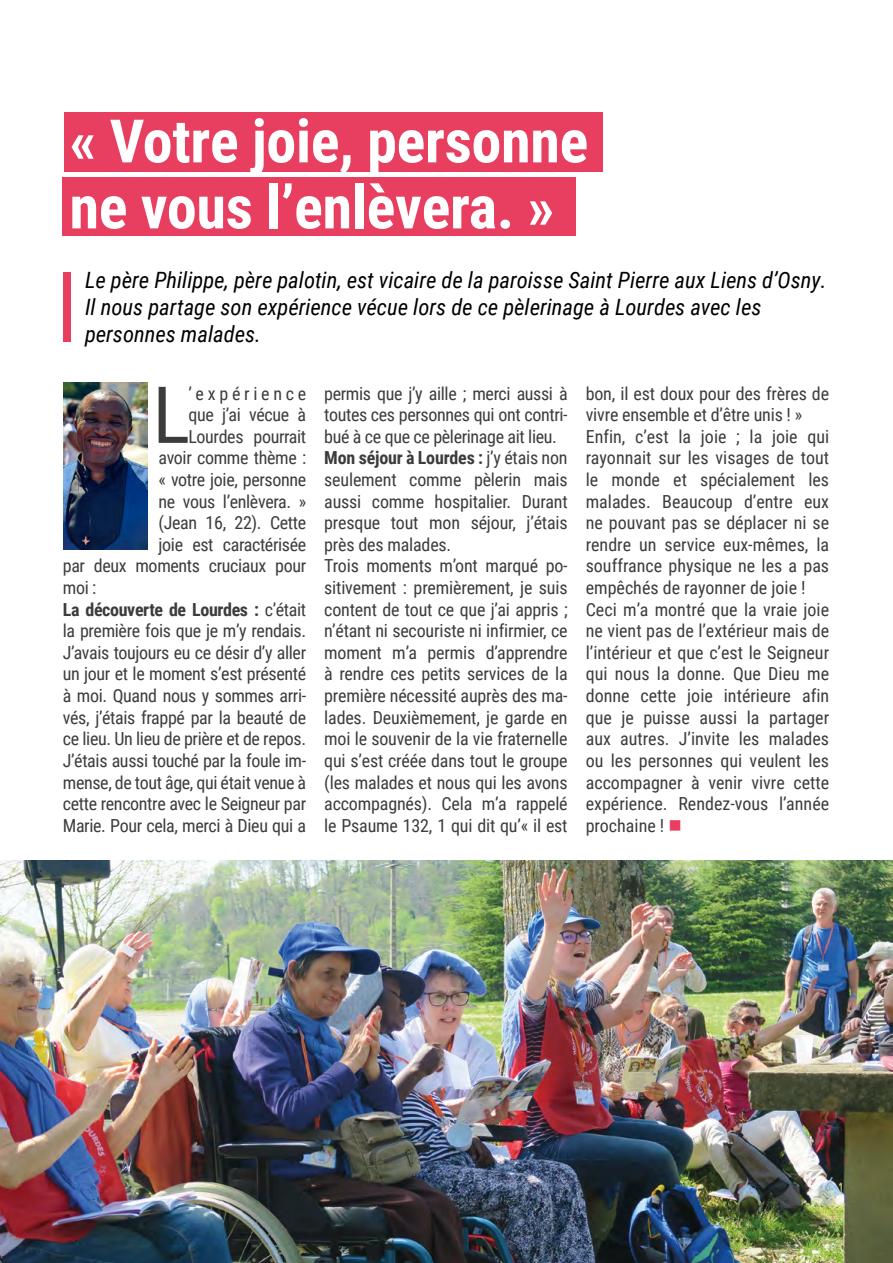
<style>
.page{position:relative;width:893px;height:1263px;background:#fff}
.page>*{position:absolute;margin:0;border:0;box-sizing:border-box;transform-origin:0 0}
.t1{font:78.75px "Roboto Condensed";color:#3c3c3b}
.t2{font:700 60px/66px "Roboto Condensed";letter-spacing:-.005em;color:#fff}
.t3{font:italic 22.5px/27px "Roboto Condensed";color:#000}
.t4{font:18px/21.6px "Roboto Condensed";letter-spacing:-.01em;color:#3c3c3b}
.t5{font:700 18px "Roboto Condensed";letter-spacing:-.02em;color:#3c3c3b}
.t6{font:18px "Roboto Condensed";letter-spacing:.205em;color:#3c3c3b}
.s1{font-weight:400}
.s2{font-weight:700}
.s3{color:#e83e60}
</style>
<div class="page">
<div style="left:64px;top:112px;width:539px;height:60px;background:#e83e60"></div>
<div style="left:62px;top:178px;width:513px;height:58px;background:#e83e60"></div>
<img style="left:0;top:861px;width:893px;height:402px">
<img style="left:64px;top:382px;width:84px;height:168px">
<div style="left:63px;top:272px;width:7px;height:69px;background:#e83e60"></div>
<h2 class="t2" style="left:70px;top:106px;width:520px">« Votre joie, personne ne vous l’enlèvera. »</h2>
<p class="t3" style="left:85px;top:266px;width:743px">Le père Philippe, père palotin, est vicaire de la paroisse Saint Pierre aux Liens d’Osny.<br>Il nous partage son expérience vécue lors de ce pèlerinage à Lourdes avec les personnes malades.</p>
<h1 class="t1" style="left:153px;top:360px;width:39px">L</h1>
<p class="t6" style="left:188px;top:381px;width:119px">’expérience</p>
<p class="t4" style="left:188px;top:403px;width:119px">que j’ai vécue à</p>
<p class="t4" style="left:188px;top:425px;width:119px">Lourdes pourrait</p>
<p class="t4" style="left:159px;top:447px;width:149px">avoir comme thème :</p>
<p class="t4" style="left:159px;top:468px;width:149px">« votre joie, personne</p>
<p class="t4" style="left:159px;top:490px;width:149px">ne vous l’enlèvera. »</p>
<p class="t4" style="left:159px;top:511px;width:149px">(Jean 16, 22). Cette</p>
<p class="t4" style="left:159px;top:533px;width:149px">joie est caractérisée</p>
<p class="t4" style="left:63px;top:555px;width:245px">par deux moments cruciaux pour</p>
<p class="t4" style="left:63px;top:576px;width:35px">moi :</p>
<p class="t5" style="left:63px;top:597px;width:245px">La découverte de Lourdes : <span class="s1">c’était</span></p>
<p class="t4" style="left:63px;top:619px;width:245px">la première fois que je m’y rendais.</p>
<p class="t4" style="left:63px;top:641px;width:245px">J’avais toujours eu ce désir d’y aller</p>
<p class="t4" style="left:63px;top:663px;width:245px">un jour et le moment s’est présenté</p>
<p class="t4" style="left:63px;top:684px;width:245px">à moi. Quand nous y sommes arri-</p>
<p class="t4" style="left:63px;top:706px;width:245px">vés, j’étais frappé par la beauté de</p>
<p class="t4" style="left:63px;top:727px;width:245px">ce lieu. Un lieu de prière et de repos.</p>
<p class="t4" style="left:63px;top:749px;width:245px">J’étais aussi touché par la foule im-</p>
<p class="t4" style="left:63px;top:771px;width:245px">mense, de tout âge, qui était venue à</p>
<p class="t4" style="left:63px;top:792px;width:245px">cette rencontre avec le Seigneur par</p>
<p class="t4" style="left:63px;top:814px;width:245px">Marie. Pour cela, merci à Dieu qui a</p>
<p class="t4" style="left:324px;top:382px;width:245px">permis que j’y aille ; merci aussi à toutes ces personnes qui ont contri&shy;bué à ce que ce pèlerinage ait lieu.<br><span class="s2">Mon séjour à Lourdes :</span> j’y étais non seulement comme pèlerin mais aussi comme hospitalier. Durant presque tout mon séjour, j’étais près des malades.<br>Trois moments m’ont marqué po&shy;sitivement : premièrement, je suis content de tout ce que j’ai appris ; n’étant ni secouriste ni infirmier, ce moment m’a permis d’apprendre à rendre ces petits services de la première nécessité auprès des ma&shy;lades. Deuxièmement, je garde en moi le souvenir de la vie fraternelle qui s’est créée dans tout le groupe (les malades et nous qui les avons accompagnés). Cela m’a rappelé le Psaume 132, 1 qui dit qu’« il est</p>
<p class="t4" style="left:586px;top:382px;width:245px">bon, il est doux pour des frères de vivre ensemble et d’être unis ! »<br>Enfin, c’est la joie ; la joie qui rayonnait sur les visages de tout le monde et spécialement les malades. Beaucoup d’entre eux ne pouvant pas se déplacer ni se rendre un service eux-mêmes, la souffrance physique ne les a pas empêchés de rayonner de joie !<br>Ceci m’a montré que la vraie joie ne vient pas de l’extérieur mais de l’intérieur et que c’est le Seigneur qui nous la donne. Que Dieu me donne cette joie intérieure afin que je puisse aussi la partager aux autres. J’invite les malades ou les personnes qui veulent les accompagner à venir vivre cette expérience. Rendez-vous l’année prochaine ! <span class="s3">■</span></p>
</div>
